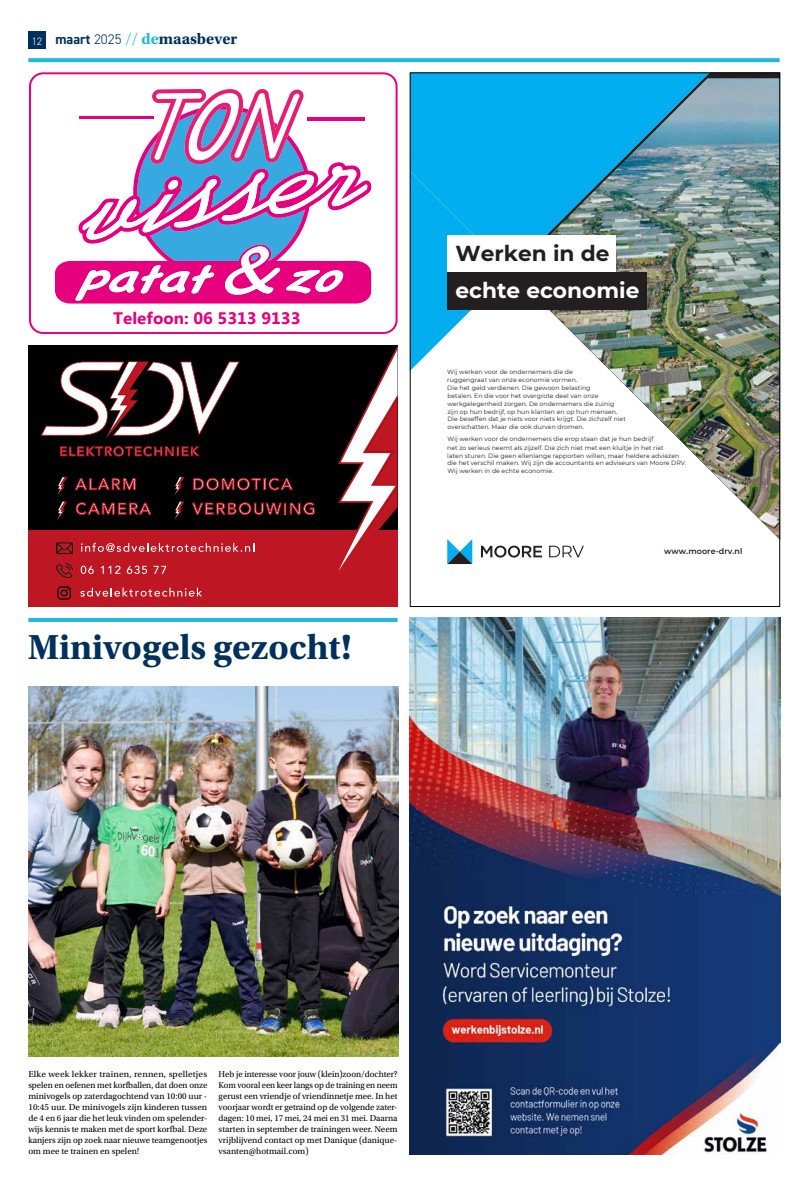
<style>
.page{position:relative;width:808px;height:1183px;background:#fff}
.page>*{position:absolute;margin:0;border:0;box-sizing:border-box;transform-origin:0 0}
.t1{font:700 36.5px "Utopia Std";color:#00305b}
.t2{font:700 21.6px "Montserrat";color:#fff}
.t3{font:700 21.6px "Montserrat";color:#231f20}
.t4{font:700 16.6px "Microsoft New Tai Lue";color:#e6007e}
.t5{font:700 16px "Utopia Std";color:#00305b}
.t6{font:9px/11px "Utopia Std";color:#000;text-align:justify}
.t7{font:9px/11px "Utopia Std";color:#000;text-align:justify;scale:1.04 1}
.t8{font:600 7.9px "Montserrat";letter-spacing:.015em;color:#231f20}
.t9{font:6.1px/7.9px "Montserrat";letter-spacing:.005em;color:#231f20}
.s1{font-family:"DIN2014";font-weight:300;font-size:10.8px;color:#fff}
.s2{font-family:"DIN2014";font-size:14px}
.s3{font-family:"DIN2014";font-weight:300;font-size:14px}
.s4{font-family:"DIN2014";font-weight:300;font-size:14px;color:#23b9d6}
.s5{color:#23b9d6}
</style>
<div class="page">
<svg style="left:28px;top:58px;width:752px;height:4px;background:#2bbbd7"></svg>
<div style="left:28px;top:32px;width:18px;height:17px;background:#00305b"></div>
<div style="left:412px;top:74px;width:98px;height:197px;background:#00aeef"></div>
<svg style="left:412px;top:271px;width:61px;height:280px"></svg>
<img style="left:512px;top:78px;width:266px;height:460px">
<div style="left:447px;top:235px;width:169px;height:37px;background:#fff"></div>
<div style="left:447px;top:272px;width:200px;height:38px;background:#231f20"></div>
<svg style="left:447px;top:539px;width:25px;height:25px"></svg>
<svg style="left:481px;top:545px;width:61px;height:12px"></svg>
<svg style="left:549px;top:545px;width:35px;height:12px"></svg>
<svg style="left:55px;top:180px;width:317px;height:123px"></svg>
<svg style="left:75px;top:89px;width:292px;height:212px"></svg>
<div style="left:29px;top:72px;width:369px;height:262px;border:2px solid #e6007e;border-radius:13px"></div>
<img style="left:409px;top:617px;width:371px;height:537px">
<svg style="left:28px;top:617px;width:370px;height:4px"></svg>
<div style="left:28px;top:345px;width:370px;height:185px;background:#000"></div>
<div style="left:28px;top:530px;width:370px;height:77px;background:#be1622"></div>
<svg style="left:80px;top:587px;width:122px;height:9px"></svg>
<svg style="left:57px;top:586px;width:14px;height:13px"></svg>
<svg style="left:81px;top:542px;width:173px;height:9px"></svg>
<img style="left:57px;top:542px;width:15px;height:13px">
<svg style="left:81px;top:565px;width:13px;height:8px"></svg>
<svg style="left:101px;top:565px;width:19px;height:8px"></svg>
<svg style="left:127px;top:565px;width:20px;height:8px"></svg>
<svg style="left:154px;top:565px;width:12px;height:8px"></svg>
<img style="left:57px;top:563px;width:15px;height:14px">
<svg style="left:338px;top:345px;width:60px;height:226px"></svg>
<svg style="left:41px;top:361px;width:199px;height:78px"></svg>
<svg style="left:60px;top:446px;width:139px;height:10px"></svg>
<svg style="left:57px;top:477px;width:10px;height:18px"></svg>
<svg style="left:75px;top:478px;width:61px;height:12px"></svg>
<svg style="left:57px;top:501px;width:10px;height:19px"></svg>
<svg style="left:76px;top:502px;width:75px;height:13px"></svg>
<svg style="left:174px;top:477px;width:11px;height:18px"></svg>
<svg style="left:193px;top:478px;width:100px;height:12px"></svg>
<svg style="left:174px;top:501px;width:11px;height:19px"></svg>
<svg style="left:192px;top:502px;width:123px;height:13px"></svg>
<img style="left:28px;top:686px;width:370px;height:370px">
<h3 class="t5" style="left:32px;top:30px;width:207px"><span class="s1">12</span> <span class="s2">maart</span> <span class="s3">2025</span> <span class="s4">//</span> <span class="s5">de</span>maasbever</h3>
<h3 class="t4" style="left:113px;top:308px;width:189px">Telefoon: 06 5313 9133</h3>
<h1 class="t1" style="left:28px;top:626px;width:326px">Minivogels gezocht!</h1>
<h2 class="t3" style="left:456px;top:238px;width:155px">Werken in de</h2>
<h2 class="t2" style="left:456px;top:275px;width:185px">echte economie</h2>
<p class="t9" style="left:447px;top:367px;width:180px">Wij werken voor de ondernemers die de<br>ruggengraat van onze economie vormen.<br>Die het geld verdienen. Die gewoon belasting<br>betalen. En die voor het overgrote deel van onze werkgelegenheid zorgen. De ondernemers die zuinig zijn op hun bedrijf, op hun klanten en op hun mensen.<br>Die beseffen dat je niets voor niets krijgt. Die zichzelf niet overschatten. Maar die ook durven dromen.</p>
<p class="t9" style="left:447px;top:434px;width:218px;line-height:8.6px">Wij werken voor de ondernemers die erop staan dat je hun bedrijf net zo serieus neemt als zijzelf. Die zich niet met een kluitje in het riet</p>
<p class="t9" style="left:447px;top:451px;width:241px;line-height:7.2px">laten sturen. Die geen ellenlange rapporten willen, maar heldere adviezen die het verschil maken. Wij zijn de accountants en adviseurs van Moore DRV.</p>
<p class="t9" style="left:447px;top:466px;width:108px">Wij werken in de echte economie.</p>
<p class="t8" style="left:664px;top:545px;width:80px">www.moore-drv.nl</p>
<p class="t7" style="left:28px;top:1068px;width:174px">Elke week lekker trainen, rennen, spelletjes spelen en oefenen met korfballen, dat doen onze minivogels op zaterdagochtend van 10:00 uur - 10:45 uur. De minivogels zijn kinderen tussen de 4 en 6 jaar die het leuk vinden om spelender&shy;wijs kennis te maken met de sport korfbal. Deze kanjers zijn op zoek naar nieuwe teamgenootjes om mee te trainen en spelen!</p>
<p class="t6" style="left:219px;top:1068px;width:180px">Heb je interesse voor jouw (klein)zoon/dochter?<br>Kom vooral een keer langs op de training en neem gerust een vriendje of vriendinnetje mee. In het voorjaar wordt er getraind op de volgende zater&shy;dagen: 10 mei, 17 mei, 24 mei en 31 mei. Daarna starten in september de trainingen weer. Neem vrijblijvend contact op met Danique (danique&shy;vsanten@hotmail.com)</p>
</div>
